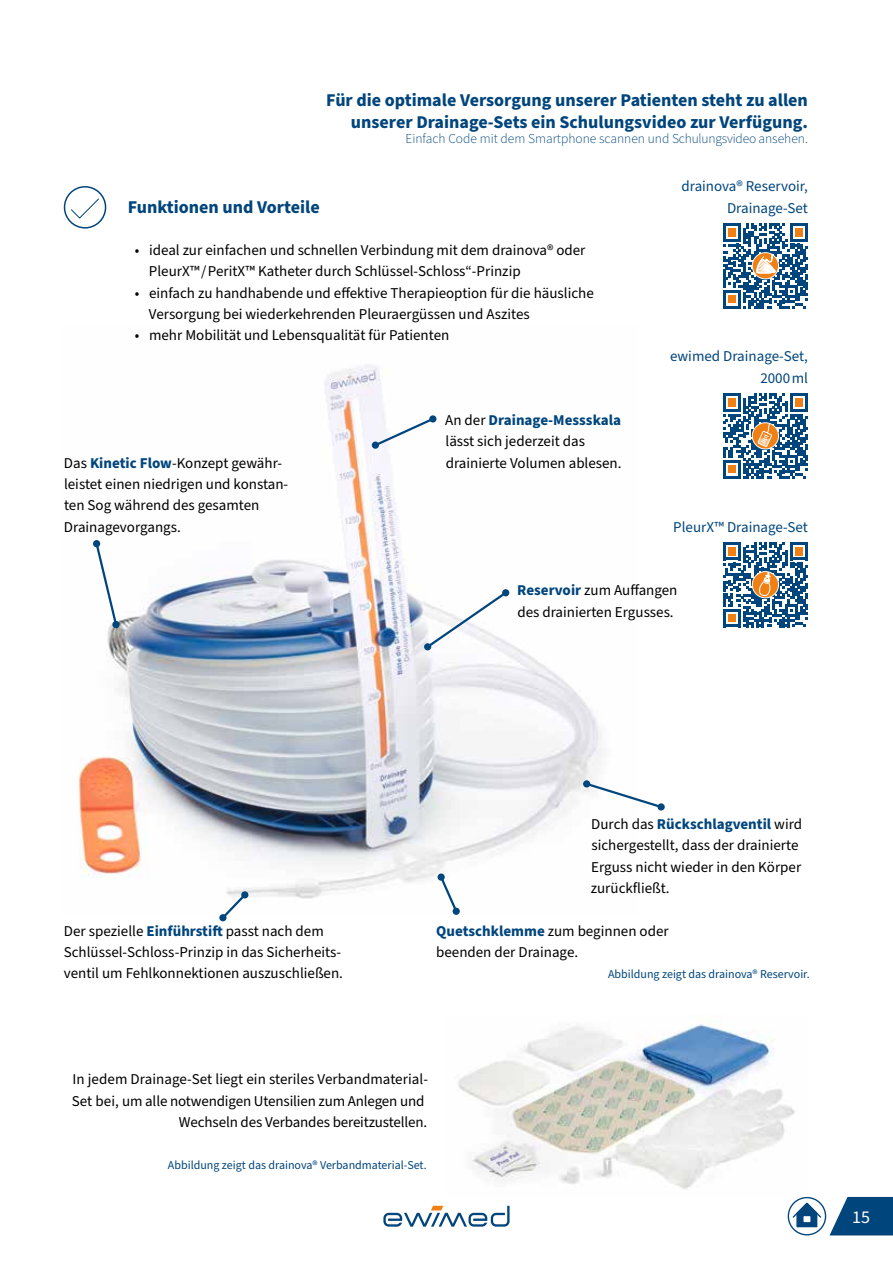
<style>
.page{position:relative;width:893px;height:1263px;background:#fff}
.page>*{position:absolute;margin:0;border:0;box-sizing:border-box;transform-origin:0 0}
.t1{font:700 18px/21.3px "Source Sans Pro";color:#00457c;text-align:right}
.t2{font:18px "Source Sans Pro";color:#fff}
.t3{font:15px/21.3px "Source Sans Pro";color:#000}
.t4{font:15px/21.3px "Source Sans Pro";color:#00457c;text-align:right}
.t5{font:300 13.5px "Source Sans Pro";color:#00457c}
.t6{font:12px "Source Sans Pro";color:#00457c}
.s1{font-weight:700;color:#00457c}
</style>
<div class="page">
<img style="left:78px;top:365px;width:524px;height:549px">
<img style="left:458px;top:1015px;width:337px;height:174px">
<svg style="left:383px;top:1206px;width:127px;height:20px"></svg>
<svg style="left:788px;top:1197px;width:105px;height:38px"></svg>
<svg style="left:220px;top:892px;width:28px;height:29px"></svg>
<div style="left:241px;top:891px;width:7px;height:7px;background:#00457c;border-radius:50%"></div>
<div style="left:219px;top:914px;width:8px;height:7px;background:#00457c;border-radius:50%"></div>
<svg style="left:438px;top:874px;width:21px;height:40px"></svg>
<div style="left:453px;top:908px;width:7px;height:7px;background:#00457c;border-radius:50%"></div>
<div style="left:438px;top:873px;width:7px;height:8px;background:#00457c;border-radius:50%"></div>
<svg style="left:584px;top:781px;width:80px;height:29px"></svg>
<div style="left:657px;top:803px;width:8px;height:7px;background:#00457c;border-radius:50%"></div>
<div style="left:583px;top:780px;width:7px;height:7px;background:#00457c;border-radius:50%"></div>
<svg style="left:94px;top:541px;width:25px;height:86px"></svg>
<div style="left:93px;top:540px;width:7px;height:7px;background:#00457c;border-radius:50%"></div>
<div style="left:112px;top:621px;width:8px;height:7px;background:#00457c;border-radius:50%"></div>
<svg style="left:424px;top:590px;width:85px;height:60px"></svg>
<div style="left:502px;top:589px;width:7px;height:7px;background:#00457c;border-radius:50%"></div>
<div style="left:424px;top:643px;width:7px;height:7px;background:#00457c;border-radius:50%"></div>
<svg style="left:372px;top:416px;width:64px;height:32px"></svg>
<div style="left:429px;top:415px;width:7px;height:8px;background:#00457c;border-radius:50%"></div>
<div style="left:372px;top:441px;width:7px;height:8px;background:#00457c;border-radius:50%"></div>
<svg style="left:64px;top:186px;width:42px;height:43px"></svg>
<svg style="left:723px;top:223px;width:85px;height:85px"></svg>
<svg style="left:723px;top:393px;width:85px;height:85px"></svg>
<svg style="left:723px;top:542px;width:85px;height:85px"></svg>
<p class="t1" style="left:326px;top:90px;width:483px">Für die optimale Versorgung unserer Patienten steht zu allen unserer Drainage-Sets ein Schulungsvideo zur Verfügung.</p>
<p class="t5" style="left:405px;top:129px;width:404px">Einfach Code mit dem Smartphone scannen und Schulungsvideo ansehen.</p>
<p class="t4" style="left:681px;top:176px;width:128px">drainova® Reservoir,<br>Drainage-Set</p>
<p class="t1" style="left:128px;top:196px;width:194px">Funktionen und Vorteile</p>
<p class="t3" style="left:149px;top:240px;width:438px;text-indent:-14px">• ideal zur einfachen und schnellen Verbindung mit dem drainova® oder<br>PleurX™ / PeritX™ Katheter durch Schlüssel-Schloss“-Prinzip</p>
<p class="t3" style="left:149px;top:282px;width:446px;text-indent:-14px">• einfach zu handhabende und effektive Therapieoption für die häusliche<br>Versorgung bei wiederkehrenden Pleuraergüssen und Aszites</p>
<p class="t3" style="left:135px;top:325px;width:316px">• mehr Mobilität und Lebensqualität für Patienten</p>
<p class="t3" style="left:64px;top:453px;width:225px">Das <span class="s1">Kinetic Flow</span>-Konzept gewähr&shy;leistet einen niedrigen und konstan&shy;ten Sog während des gesamten<br>Drainagevorgangs.</p>
<p class="t3" style="left:445px;top:410px;width:178px">An der <span class="s1">Drainage-Messskala </span>lässt sich jederzeit das drainierte Volumen ablesen.</p>
<p class="t4" style="left:670px;top:346px;width:139px">ewimed Drainage-Set,<br>2000 ml</p>
<p class="t4" style="left:673px;top:516px;width:136px">PleurX™ Drainage-Set</p>
<p class="t3" style="left:517px;top:580px;width:162px"><span class="s1">Reservoir</span> zum Auffangen des drainierten Ergusses.</p>
<p class="t3" style="left:64px;top:920px;width:281px">Der spezielle <span class="s1">Einführstift</span> passt nach dem<br>Schlüssel-Schloss-Prinzip in das Sicherheits&shy;ventil um Fehlkonnektionen auszuschließen.</p>
<p class="t3" style="left:591px;top:814px;width:213px">Durch das <span class="s1">Rückschlagventil</span> wird sichergestellt, dass der drainierte<br>Erguss nicht wieder in den Körper zurückfließt.</p>
<p class="t3" style="left:436px;top:920px;width:234px"><span class="s1">Quetschklemme</span> zum beginnen oder beenden der Drainage.</p>
<p class="t6" style="left:608px;top:966px;width:203px">Abbildung zeigt das drainova® Reservoir.</p>
<p class="t3" style="left:72px;top:1069px;width:358px;text-align:right">In jedem Drainage-Set liegt ein steriles Verbandmaterial-<br>Set bei, um alle notwendigen Utensilien zum Anlegen und<br>Wechseln des Verbandes bereitzustellen.</p>
<p class="t6" style="left:168px;top:1157px;width:260px">Abbildung zeigt das drainova® Verbandmaterial-Set.</p>
<p class="t2" style="left:852px;top:1205px;width:19px">15</p>
</div>
